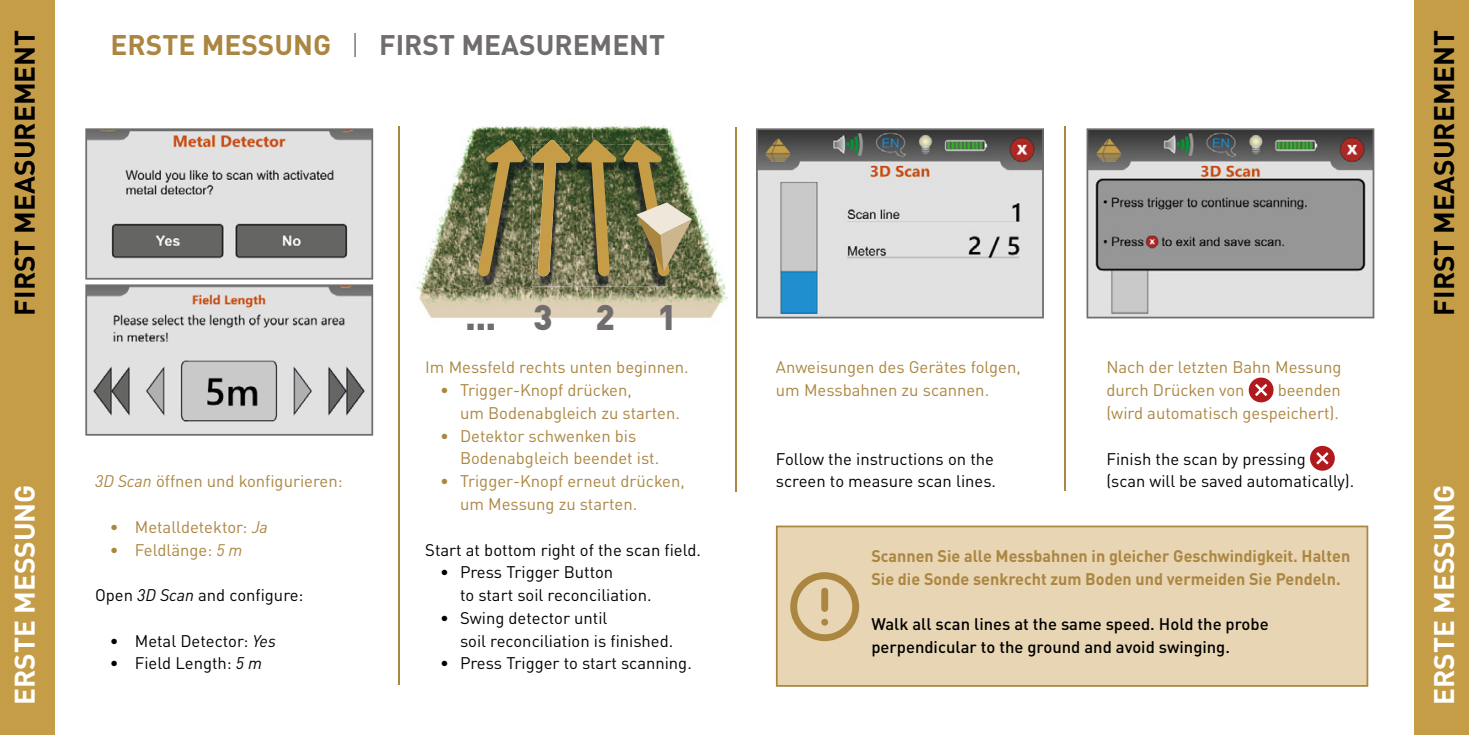
<style>
.page{position:relative;width:1469px;height:735px;background:#fff}
.page>*{position:absolute;margin:0;border:0;box-sizing:border-box;transform-origin:0 0}
.t1{font:900 35px "DIN Pro";color:#716d6e}
.t2{font:700 28px "DIN Pro";color:#000}
.t3{font:700 28px "DIN Pro";color:#716d6e}
.t4{font:700 28px "DIN Pro";color:#fff}
.t5{font:16.62px/22.8px "DIN Pro";color:#ab8641}
.t6{font:16.62px/22.8px "DIN Pro";color:#000}
.t7{font:700 16.62px/22.8px "DIN Pro";color:#ab8641}
.t8{font:500 16.62px/22.8px "DIN Pro";color:#000}
.s1{color:#ab8641}
.s2{font-weight:300}
.s3{font-style:italic}
</style>
<div class="page">
<div style="left:0;top:0;width:55px;height:734px;background:#c69d47"></div>
<div style="left:1414px;top:0;width:54px;height:734px;background:#c69d47"></div>
<div style="left:776px;top:525px;width:592px;height:161px;background:#e8d5b4"></div>
<svg style="left:1248px;top:377px;width:25px;height:25px"></svg>
<svg style="left:1310px;top:445px;width:24px;height:25px"></svg>
<hr style="left:398px;top:126px;width:2px;height:558px;background:#ab8641">
<hr style="left:1064px;top:126px;width:2px;height:365px;background:#ab8641">
<hr style="left:735px;top:127px;width:1px;height:364px;background:#ab8641">
<svg style="left:789px;top:572px;width:70px;height:69px;background:#d6be92"></svg>
<div style="left:821px;top:618px;width:7px;height:7px;background:#ab8640;border-radius:50%"></div>
<div style="left:821px;top:587px;width:7px;height:24px;background:#ab8640;border-radius:3px"></div>
<img style="left:416px;top:125px;width:312px;height:193px">
<img style="left:617px;top:276px;width:51px;height:10px">
<img style="left:480px;top:276px;width:135px;height:10px">
<img style="left:615px;top:276px;width:2px;height:10px">
<img style="left:572px;top:276px;width:3px;height:10px">
<svg style="left:478px;top:139px;width:214px;height:137px;background:#7e794d"></svg>
<svg style="left:85px;top:128px;width:288px;height:151px;background:#c1bfbe"></svg>
<svg style="left:85px;top:284px;width:288px;height:151px;background:#c9c8c8"></svg>
<svg style="left:756px;top:128px;width:287px;height:190px;background:#bdbebf"></svg>
<svg style="left:1086px;top:128px;width:288px;height:190px;background:#9e9c9b"></svg>
<h2 class="t2" style="left:1px;top:315px;width:287px;rotate:-90deg">FIRST MEASUREMENT</h2>
<h2 class="t3" style="left:111px;top:21px;width:556px"><span class="s1">ERSTE MESSUNG</span> <span class="s2">|</span> FIRST MEASUREMENT</h2>
<h1 class="t1" style="left:465px;top:287px;width:213px">...3 2 1</h1>
<h2 class="t4" style="left:1px;top:704px;width:222px;rotate:-90deg">ERSTE MESSUNG</h2>
<p class="t5" style="left:95px;top:468px;width:249px"><span class="s3">3D Scan</span> öffnen und konfigurieren:</p>
<p class="t5" style="left:110px;top:513px;width:159px">• Metalldetektor: <span class="s3">Ja</span></p>
<p class="t5" style="left:110px;top:536px;width:134px">• Feldlänge: <span class="s3">5 m</span></p>
<p class="t6" style="left:95px;top:581px;width:210px">Open <span class="s3">3D Scan</span> and configure:</p>
<p class="t6" style="left:110px;top:627px;width:167px">• Metal Detector: <span class="s3">Yes</span></p>
<p class="t6" style="left:110px;top:650px;width:153px">• Field Length: <span class="s3">5 m</span></p>
<p class="t5" style="left:425px;top:354px;width:265px">Im Messfeld rechts unten beginnen.</p>
<p class="t5" style="left:460px;top:377px;width:221px;text-indent:-20px">• Trigger-Knopf drücken,<br>um Bodenabgleich zu starten.</p>
<p class="t5" style="left:460px;top:422px;width:201px;text-indent:-20px">• Detektor schwenken bis<br>Bodenabgleich beendet ist.</p>
<p class="t5" style="left:460px;top:468px;width:226px;text-indent:-20px">• Trigger-Knopf erneut drücken, um Messung zu starten.</p>
<p class="t6" style="left:425px;top:536px;width:277px">Start at bottom right of the scan field.</p>
<p class="t6" style="left:460px;top:559px;width:193px;text-indent:-20px">• Press Trigger Button<br>to start soil reconciliation.</p>
<p class="t6" style="left:460px;top:604px;width:215px;text-indent:-20px">• Swing detector until<br>soil reconciliation is finished.</p>
<p class="t6" style="left:440px;top:650px;width:253px">• Press Trigger to start scanning.</p>
<p class="t5" style="left:776px;top:354px;width:246px">Anweisungen des Gerätes folgen, um Messbahnen zu scannen.</p>
<p class="t6" style="left:776px;top:445px;width:222px">Follow the instructions on the screen to measure scan lines.</p>
<p class="t5" style="left:1106px;top:354px;width:237px">Nach der letzten Bahn Messung durch Drücken von</p>
<p class="t5" style="left:1106px;top:377px;width:236px;text-align:right">beenden<br>(wird automatisch gespeichert).</p>
<p class="t6" style="left:1106px;top:445px;width:249px">Finish the scan by pressing<br>(scan will be saved automatically).</p>
<p class="t7" style="left:871px;top:542px;width:480px">Scannen Sie alle Messbahnen in gleicher Geschwindigkeit. Halten<br>Sie die Sonde senkrecht zum Boden und vermeiden Sie Pendeln.</p>
<p class="t8" style="left:871px;top:610px;width:399px">Walk all scan lines at the same speed. Hold the probe perpendicular to the ground and avoid swinging.</p>
<h2 class="t2" style="left:1420px;top:315px;width:287px;rotate:-90deg">FIRST MEASUREMENT</h2>
<h2 class="t4" style="left:1420px;top:704px;width:222px;rotate:-90deg">ERSTE MESSUNG</h2>
</div>
